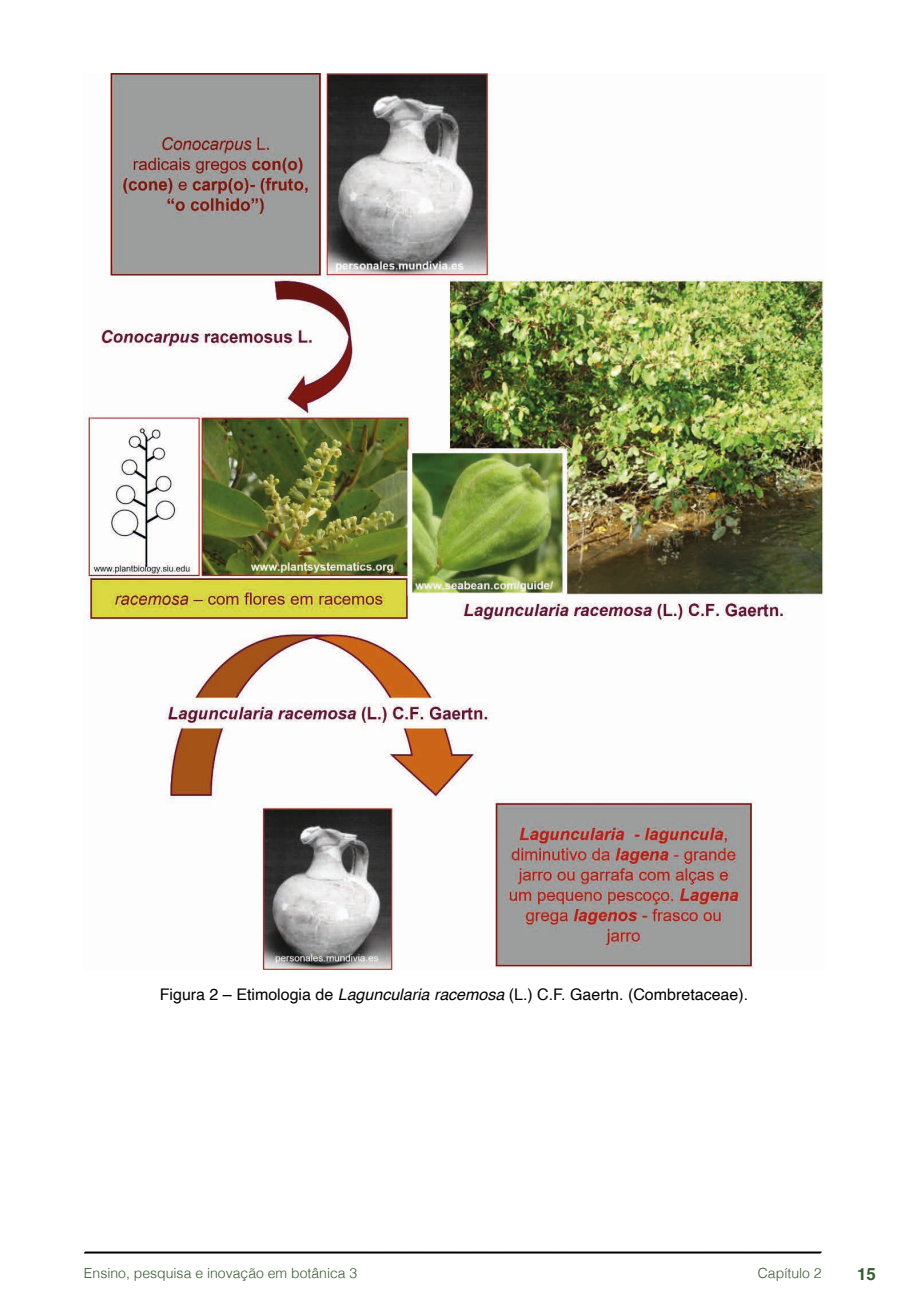
<style>
.page{position:relative;width:908px;height:1304px;background:#fff}
.page>*{position:absolute;margin:0;border:0;box-sizing:border-box;transform-origin:0 0}
.t1{font:700 16.8px "Helvetica";color:#375a2f}
.t2{font:16px "Helvetica";color:#000}
.t3{font:300 14px "Helvetica";color:#375a2f}
.s1{font-style:italic}
</style>
<div class="page">
<svg style="left:84px;top:1251px;width:737px;height:3px;background:#515151"></svg>
<img style="left:85px;top:74px;width:738px;height:895px">
<p class="t2" style="left:160px;top:982px;width:589px">Figura 2 – Etimologia de <span class="s1">Laguncularia racemosa</span> (L.) C.F. Gaertn. (Combretaceae).</p>
<p class="t3" style="left:84px;top:1261px;width:275px">Ensino, pesquisa e inovação em botânica 3</p>
<p class="t3" style="left:757px;top:1261px;width:65px">Capítulo 2</p>
<p class="t1" style="left:856px;top:1264px;width:20px">15</p>
</div>
